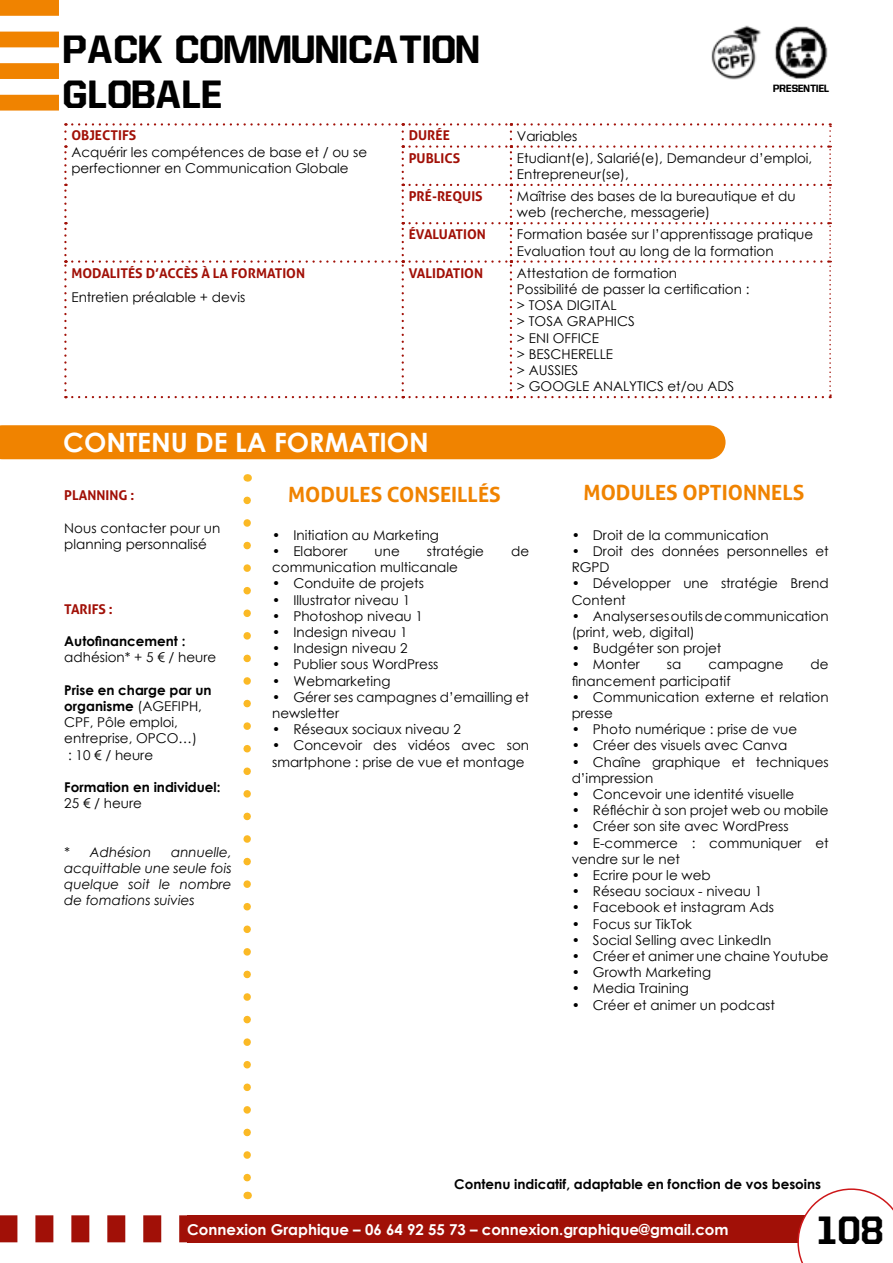
<style>
.page{position:relative;width:893px;height:1263px;background:#fff}
.page>*{position:absolute;margin:0;border:0;box-sizing:border-box;transform-origin:0 0}
.t1{font:37.5px/45px "Allstar 4";color:#000}
.t2{font:700 26.55px "Century Gothic";color:#fff}
.t3{font:700 21px "Aller";color:#f08300}
.t4{font:700 15px "Century Gothic";color:#fff}
.t5{font:13.5px/16.2px "Century Gothic";color:#000}
.t6{font:700 13.5px "Aller";color:#a11007}
.t7{font:700 13.5px "Century Gothic";color:#000}
.t8{font:italic 13.5px/16.2px "Century Gothic";color:#000;text-align:justify}
.t9{font:10.05px "Allstar 4";color:#000}
.s1{font-weight:700}
</style>
<div class="page">
<div style="left:187px;top:1215px;width:702px;height:27px;background:#a11007"></div>
<svg style="left:797px;top:1188px;width:96px;height:75px"></svg>
<svg style="left:0;top:1215px;width:187px;height:27px"></svg>
<svg style="left:64px;top:145px;width:3px;height:33px"></svg>
<svg style="left:64px;top:123px;width:448px;height:16px"></svg>
<svg style="left:402px;top:145px;width:110px;height:33px"></svg>
<svg style="left:64px;top:184px;width:448px;height:206px"></svg>
<svg style="left:72px;top:396px;width:440px;height:2px"></svg>
<svg style="left:518px;top:123px;width:313px;height:275px"></svg>
<svg style="left:243px;top:500px;width:8px;height:682px"></svg>
<svg style="left:0;top:0;width:59px;height:111px"></svg>
<div style="left:0;top:425px;width:725px;height:34px;background:#f08300"></div>
<img style="left:775px;top:27px;width:53px;height:52px">
<img style="left:711px;top:26px;width:50px;height:54px">
<h1 class="t1" style="left:64px;top:28px;width:418px">PACK COMMUNICATION<br>GLOBALE</h1>
<p class="t6" style="left:71px;top:127px;width:66px">OBJECTIFS</p>
<p class="t5" style="left:71px;top:143px;width:297px">Acquérir les compétences de base et / ou se perfectionner en Communication Globale</p>
<p class="t9" style="left:773px;top:84px;width:58px">PRESENTIEL</p>
<p class="t6" style="left:409px;top:127px;width:43px">DURÉE</p>
<p class="t5" style="left:517px;top:127px;width:62px">Variables</p>
<p class="t6" style="left:409px;top:149px;width:53px">PUBLICS</p>
<p class="t5" style="left:517px;top:150px;width:297px">Etudiant(e), Salarié(e), Demandeur d’emploi,<br>Entrepreneur(se),</p>
<p class="t6" style="left:409px;top:188px;width:75px">PRÉ-REQUIS</p>
<p class="t5" style="left:517px;top:188px;width:280px">Maîtrise des bases de la bureautique et du web (recherche, messagerie)</p>
<p class="t6" style="left:409px;top:226px;width:79px">ÉVALUATION</p>
<p class="t5" style="left:517px;top:226px;width:298px">Formation basée sur l’apprentissage pratique<br>Evaluation tout au long de la formation</p>
<p class="t6" style="left:71px;top:264px;width:235px">MODALITÉS D’ACCÈS À LA FORMATION</p>
<p class="t5" style="left:71px;top:288px;width:175px">Entretien préalable + devis</p>
<p class="t6" style="left:409px;top:264px;width:76px">VALIDATION</p>
<p class="t5" style="left:517px;top:264px;width:234px">Attestation de formation<br>Possibilité de passer la certification : &gt; TOSA DIGITAL<br>&gt; TOSA GRAPHICS<br>&gt; ENI OFFICE<br>&gt; BESCHERELLE<br>&gt; AUSSIES<br>&gt; GOOGLE ANALYTICS et/ou ADS</p>
<h2 class="t2" style="left:63px;top:422px;width:367px">CONTENU DE LA FORMATION</h2>
<p class="t6" style="left:64px;top:487px;width:71px">PLANNING :</p>
<p class="t5" style="left:64px;top:519px;width:158px">Nous contacter pour un planning personnalisé</p>
<p class="t6" style="left:64px;top:601px;width:50px">TARIFS :</p>
<p class="t7" style="left:64px;top:631px;width:123px">Autofinancement :</p>
<p class="t5" style="left:64px;top:649px;width:154px">adhésion* + 5 € / heure</p>
<p class="t5" style="left:64px;top:681px;width:149px"><span class="s1">Prise en charge par un organisme</span> (AGEFIPH,<br>CPF, Pôle emploi, entreprise, OPCO…)<br>: 10 € / heure</p>
<p class="t7" style="left:64px;top:777px;width:158px">Formation en individuel:</p>
<p class="t5" style="left:64px;top:795px;width:79px">25 € / heure</p>
<p class="t8" style="left:64px;top:843px;width:88px">* Adhésion</p>
<p class="t8" style="left:64px;top:843px;width:169px;text-indent:107px">annuelle, acquittable une seule fois quelque soit le nombre de fomations suivies</p>
<h3 class="t3" style="left:288px;top:481px;width:214px">MODULES CONSEILLÉS</h3>
<h3 class="t3" style="left:584px;top:480px;width:222px">MODULES OPTIONNELS</h3>
<p class="t5" style="left:272px;top:527px;width:168px">• Initiation au Marketing</p>
<p class="t5" style="left:272px;top:543px;width:77px">• Elaborer</p>
<p class="t5" style="left:375px;top:543px;width:27px">une</p>
<p class="t5" style="left:427px;top:543px;width:59px">stratégie</p>
<p class="t5" style="left:511px;top:543px;width:20px">de</p>
<p class="t5" style="left:272px;top:559px;width:187px">communication multicanale</p>
<p class="t5" style="left:272px;top:575px;width:153px">• Conduite de projets</p>
<p class="t5" style="left:272px;top:591px;width:140px">• Illustrator niveau 1</p>
<p class="t5" style="left:272px;top:608px;width:152px">• Photoshop niveau 1</p>
<p class="t5" style="left:272px;top:624px;width:137px">• Indesign niveau 1</p>
<p class="t5" style="left:272px;top:640px;width:137px">• Indesign niveau 2</p>
<p class="t5" style="left:272px;top:656px;width:168px">• Publier sous WordPress</p>
<p class="t5" style="left:272px;top:672px;width:120px">• Webmarketing</p>
<p class="t5" style="left:272px;top:689px;width:258px">• Gérer ses campagnes d’emailling et newsletter</p>
<p class="t5" style="left:272px;top:721px;width:190px">• Réseaux sociaux niveau 2</p>
<p class="t5" style="left:272px;top:737px;width:258px">• Concevoir des vidéos avec son smartphone : prise de vue et montage</p>
<p class="t5" style="left:572px;top:527px;width:199px">• Droit de la communication</p>
<p class="t5" style="left:572px;top:543px;width:258px">• Droit des données personnelles et<br>RGPD</p>
<p class="t5" style="left:572px;top:575px;width:258px">• Développer une stratégie Brend<br>Content</p>
<p class="t5" style="left:572px;top:608px;width:258px">• Analyser ses outils de communication (print, web, digital)</p>
<p class="t5" style="left:572px;top:640px;width:151px">• Budgéter son projet</p>
<p class="t5" style="left:572px;top:656px;width:70px">• Monter</p>
<p class="t5" style="left:667px;top:656px;width:16px">sa</p>
<p class="t5" style="left:708px;top:656px;width:77px">campagne</p>
<p class="t5" style="left:811px;top:656px;width:20px">de</p>
<p class="t5" style="left:572px;top:672px;width:160px">financement participatif</p>
<p class="t5" style="left:572px;top:689px;width:258px">• Communication externe et relation presse</p>
<p class="t5" style="left:572px;top:721px;width:227px">• Photo numérique : prise de vue</p>
<p class="t5" style="left:572px;top:737px;width:217px">• Créer des visuels avec Canva</p>
<p class="t5" style="left:572px;top:753px;width:258px">• Chaîne graphique et techniques d’impression</p>
<p class="t5" style="left:572px;top:786px;width:224px">• Concevoir une identité visuelle</p>
<p class="t5" style="left:572px;top:802px;width:258px">• Réfléchir à son projet web ou mobile</p>
<p class="t5" style="left:572px;top:818px;width:219px">• Créer son site avec WordPress</p>
<p class="t5" style="left:572px;top:834px;width:258px">• E-commerce : communiquer et vendre sur le net</p>
<p class="t5" style="left:572px;top:867px;width:141px">• Ecrire pour le web</p>
<p class="t5" style="left:572px;top:883px;width:192px">• Réseau sociaux - niveau 1</p>
<p class="t5" style="left:572px;top:899px;width:204px">• Facebook et instagram Ads</p>
<p class="t5" style="left:572px;top:915px;width:122px">• Focus sur TikTok</p>
<p class="t5" style="left:572px;top:932px;width:201px">• Social Selling avec LinkedIn</p>
<p class="t5" style="left:572px;top:948px;width:259px">• Créer et animer une chaine Youtube</p>
<p class="t5" style="left:572px;top:964px;width:141px">• Growth Marketing</p>
<p class="t5" style="left:572px;top:980px;width:119px">• Media Training</p>
<p class="t5" style="left:572px;top:996px;width:205px">• Créer et animer un podcast</p>
<p class="t7" style="left:454px;top:1173px;width:368px">Contenu indicatif, adaptable en fonction de vos besoins</p>
<p class="t4" style="left:187px;top:1218px;width:543px">Connexion Graphique – 06 64 92 55 73 – connexion.graphique@gmail.com</p>
<h1 class="t1" style="left:816px;top:1210px;width:70px">108</h1>
</div>
